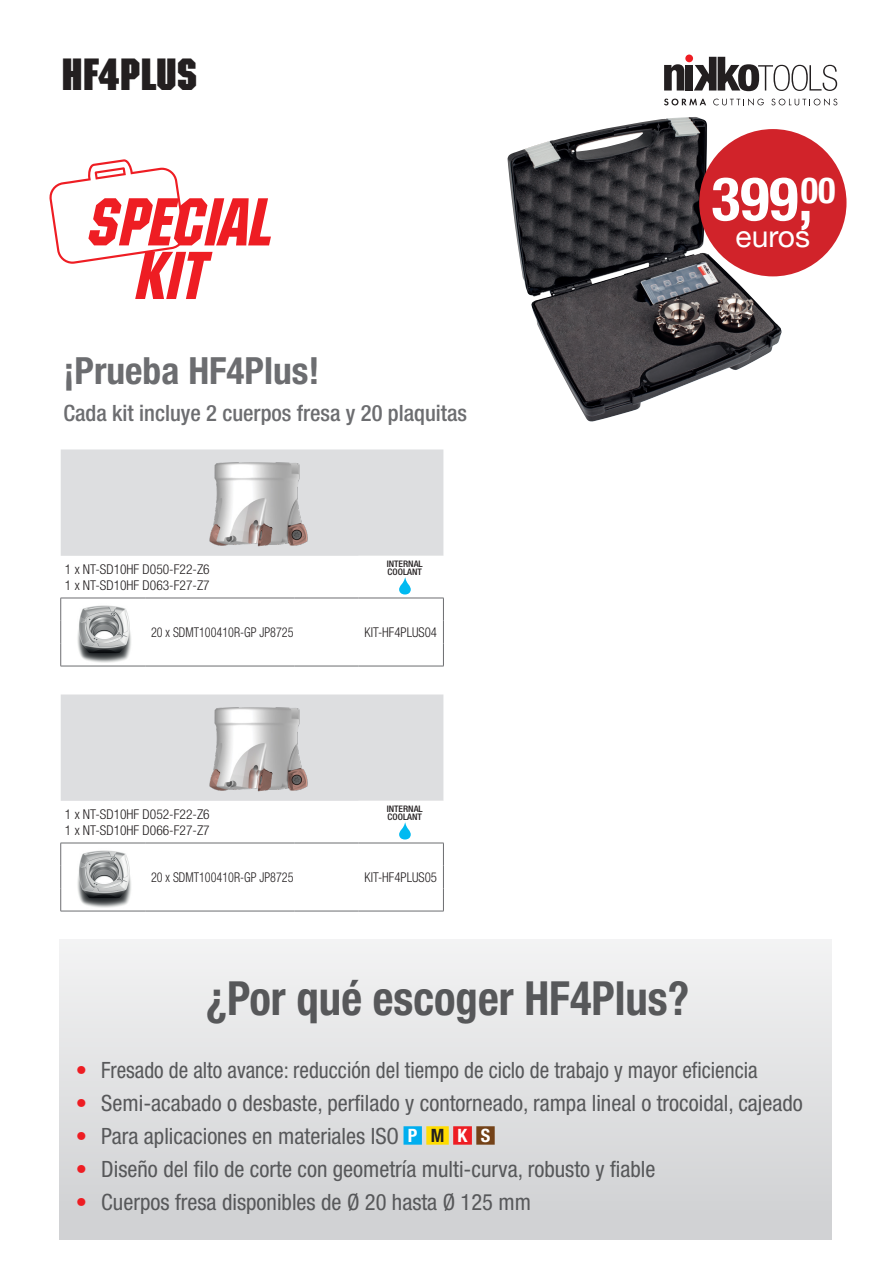
<style>
.page{position:relative;width:893px;height:1263px;background:#fff}
.page>*{position:absolute;margin:0;border:0;box-sizing:border-box;transform-origin:0 0}
.t1{font:italic 67.35px "Machine ITC";color:#ee1d23}
.t2{font:700 condensed 60.3px "Helvetica Neue LTW1 G";color:#fff}
.t3{font:700 condensed 47.1px "Helvetica Neue LT Pro";color:#57585a;scale:.95 1}
.t4{font:700 45px "Machine ITC";color:#231f20}
.t5{font:700 condensed 37.5px "Helvetica Neue LT Pro";color:#6c6d70}
.t6{font:30px "Helvetica Neue LTW1 G";color:#fff}
.TITOLO{font:condensed 22.5px "Helvetica Neue LT Pro";color:#57585a}
.TITOLO-2{font:condensed 22.5px "Helvetica Neue LT Pro";color:#57585a;scale:.95 1}
.t7{font:500 condensed 22.5px "Helvetica Neue LT Pro";color:#6c6d70}
.NSP_ISO{font:700 condensed 18.45px "Helvetica Neue LT Pro";color:#fff}
.t8{font:300 condensed 13.5px "Helvetica Neue LT Pro";color:#231f20}
.t9{font:300 condensed 13.5px "Helvetica Neue LT Pro";color:#231f20;scale:.9 1}
.t10{font:300 condensed 13.5px "Helvetica Neue LT Pro";color:#231f20;scale:.95 1}
.t11{font:500 condensed 9px/8.6px "Helvetica Neue LT Pro";color:#231f20;scale:1.05 1}
.s1{color:#ee1d23}
.s2{color:#231f20}
</style>
<div class="page">
<svg style="left:49px;top:159px;width:136px;height:105px"></svg>
<img style="left:507px;top:117px;width:233px;height:305px">
<div style="left:699px;top:129px;width:147px;height:147px;background:#d1232a;border-radius:50%"></div>
<div style="left:60px;top:939px;width:772px;height:301px;background:linear-gradient(to bottom,#f3f3f4,#cecfd2)"></div>
<div style="left:403px;top:1126px;width:19px;height:19px;background:#00aeef"></div>
<div style="left:426px;top:1126px;width:23px;height:19px;background:#ffdc01"></div>
<div style="left:453px;top:1126px;width:19px;height:19px;background:#ee1d23"></div>
<div style="left:476px;top:1126px;width:19px;height:19px;background:#744218"></div>
<div style="left:685px;top:54px;width:8px;height:8px;background:#ee1d23;border-radius:50%"></div>
<svg style="left:664px;top:64px;width:20px;height:27px"></svg>
<div style="left:685px;top:65px;width:8px;height:26px;background:#231f20"></div>
<svg style="left:694px;top:57px;width:143px;height:34px"></svg>
<svg style="left:664px;top:99px;width:42px;height:6px"></svg>
<svg style="left:713px;top:98px;width:51px;height:8px"></svg>
<svg style="left:771px;top:98px;width:66px;height:8px"></svg>
<hr style="left:61px;top:666px;width:85px;height:1px;background:#6c6d70">
<hr style="left:146px;top:666px;width:149px;height:1px;background:#6c6d70">
<svg style="left:60px;top:449px;width:384px;height:217px"></svg>
<hr style="left:295px;top:666px;width:63px;height:1px;background:#6c6d70">
<hr style="left:358px;top:666px;width:86px;height:1px;background:#6c6d70">
<img style="left:64px;top:600px;width:78px;height:64px">
<hr style="left:61px;top:911px;width:85px;height:1px;background:#6c6d70">
<hr style="left:146px;top:911px;width:149px;height:1px;background:#6c6d70">
<svg style="left:60px;top:694px;width:384px;height:217px"></svg>
<hr style="left:295px;top:911px;width:63px;height:1px;background:#6c6d70">
<hr style="left:358px;top:911px;width:86px;height:1px;background:#6c6d70">
<img style="left:64px;top:845px;width:78px;height:64px">
<p class="t4" style="left:61px;top:48px;width:138px">HF4PLUS</p>
<p class="t1" style="left:84px;top:182px;width:204px">SPECIAL</p>
<p class="t1" style="left:132px;top:236px;width:89px">KIT</p>
<p class="t5" style="left:63px;top:348px;width:258px">¡Prueba HF4Plus!</p>
<p class="t7" style="left:63px;top:400px;width:405px">Cada kit incluye 2 cuerpos fresa y 20 plaquitas</p>
<p class="t8" style="left:65px;top:561px;width:146px">1 x NT-SD10HF D050-F22-Z6</p>
<p class="t8" style="left:65px;top:577px;width:146px">1 x NT-SD10HF D063-F27-Z7</p>
<p class="t11" style="left:387px;top:559px;width:36px">INTERNAL<br>COOLANT</p>
<p class="t9" style="left:151px;top:624px;width:160px">20 x SDMT100410R-GP JP8725</p>
<p class="t10" style="left:365px;top:624px;width:78px">KIT-HF4PLUS04</p>
<p class="t8" style="left:65px;top:806px;width:146px">1 x NT-SD10HF D052-F22-Z6</p>
<p class="t8" style="left:65px;top:822px;width:146px">1 x NT-SD10HF D066-F27-Z7</p>
<p class="t11" style="left:387px;top:804px;width:36px">INTERNAL<br>COOLANT</p>
<p class="t9" style="left:151px;top:869px;width:160px">20 x SDMT100410R-GP JP8725</p>
<p class="t10" style="left:365px;top:869px;width:78px">KIT-HF4PLUS05</p>
<p class="t2" style="left:711px;top:163px;width:126px">399,<sup>00</sup></p>
<p class="t6" style="left:736px;top:218px;width:76px">euros</p>
<p class="t3" style="left:206px;top:970px;width:510px">¿Por qué escoger HF4Plus?</p>
<p class="TITOLO-2" style="left:76px;top:1057px;width:719px"><span class="s1">•</span> Fresado de alto avance: reducción del tiempo de ciclo de trabajo y mayor eficiencia</p>
<p class="TITOLO" style="left:76px;top:1090px;width:729px"><span class="s1">•</span> Semi-acabado o desbaste, perfilado y contorneado, rampa lineal o trocoidal, cajeado</p>
<p class="TITOLO" style="left:76px;top:1123px;width:325px"><span class="s1">•</span> Para aplicaciones en materiales ISO</p>
<p class="NSP_ISO" style="left:408px;top:1124px;width:84px">P <span class="s2">M</span> K S</p>
<p class="TITOLO" style="left:76px;top:1156px;width:581px"><span class="s1">•</span> Diseño del filo de corte con geometría multi-curva, robusto y fiable</p>
<p class="TITOLO" style="left:76px;top:1189px;width:457px"><span class="s1">•</span> Cuerpos fresa disponibles de Ø 20 hasta Ø 125 mm</p>
</div>
